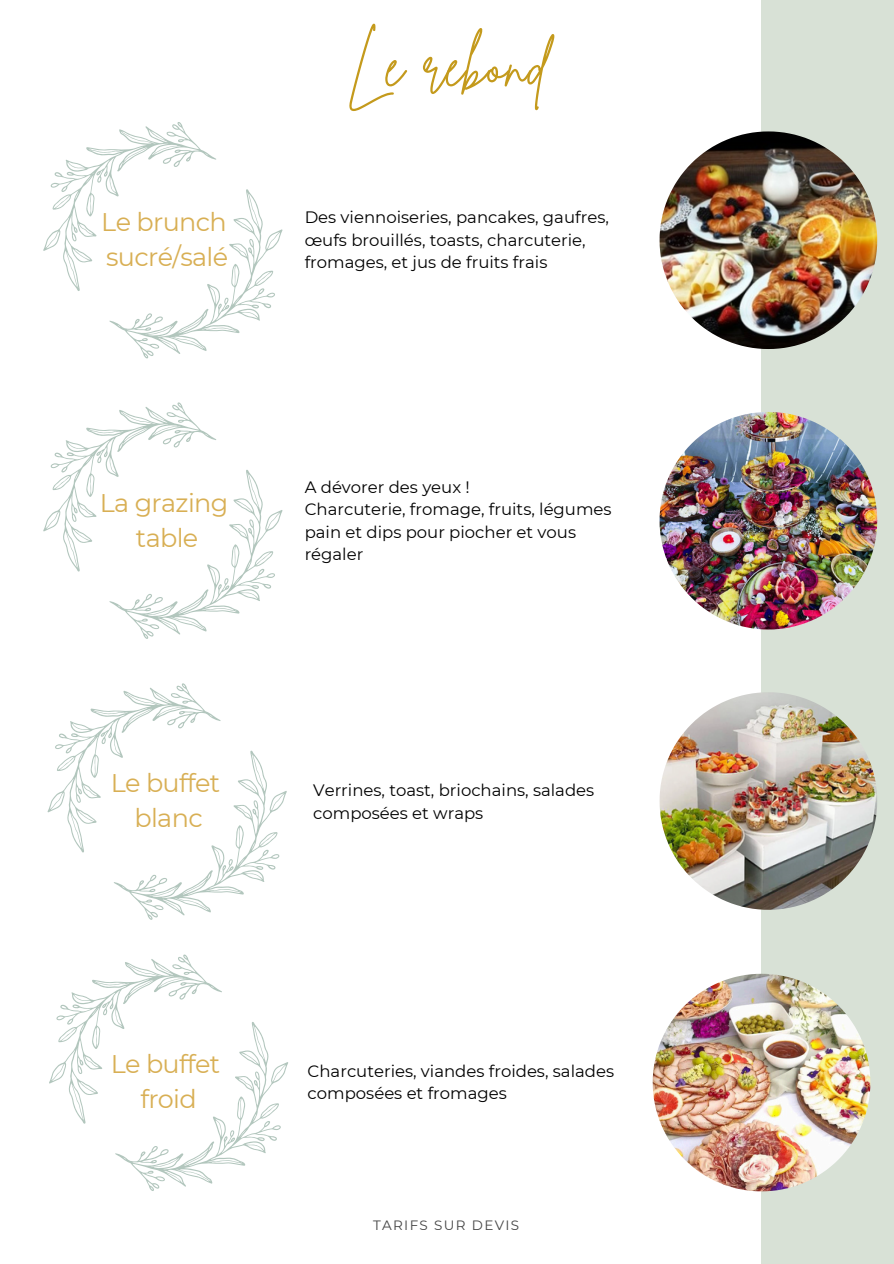
<style>
.page{position:relative;width:894px;height:1264px;background:#fff}
.page>*{position:absolute;margin:0;border:0;box-sizing:border-box;transform-origin:0 0}
.t1{font:58.5px "Brittany Signature";letter-spacing:.01em;color:#c49a1c}
.t2{font:25.5px/34.8px "Montserrat";letter-spacing:-.025em;color:#d8af54;text-align:center}
.t3{font:16.5px/22.5px "Montserrat";color:#000}
.t4{font:13.5px "Montserrat";letter-spacing:.1em;color:#444}
</style>
<div class="page">
<div style="left:761px;top:0;width:132px;height:1263px;background:#d8e1d6"></div>
<svg style="left:43px;top:402px;width:239px;height:237px"></svg>
<svg style="left:47px;top:683px;width:240px;height:237px"></svg>
<img style="left:659px;top:131px;width:217px;height:218px">
<img style="left:659px;top:412px;width:217px;height:217px">
<img style="left:659px;top:692px;width:217px;height:217px">
<img style="left:652px;top:973px;width:218px;height:218px">
<svg style="left:49px;top:954px;width:239px;height:237px"></svg>
<svg style="left:43px;top:122px;width:239px;height:236px"></svg>
<p class="t2" style="left:101px;top:205px;width:128px;text-align:left">Le brunch sucré/salé</p>
<h3 class="t1" style="left:346px;top:28px;width:202px">Le rebond</h3>
<p class="t3" style="left:304px;top:206px;width:305px">Des viennoiseries, pancakes, gaufres, œufs brouillés, toasts, charcuterie, fromages, et jus de fruits frais</p>
<h2 class="t2" style="left:100px;top:485px;width:130px">La grazing table</h2>
<h2 class="t3" style="left:304px;top:475px;width:308px">A dévorer des yeux !<br>Charcuterie, fromage, fruits, légumes pain et dips pour piocher et vous régaler</h2>
<p class="t2" style="left:111px;top:765px;width:111px">Le buffet blanc</p>
<p class="t3" style="left:313px;top:778px;width:282px">Verrines, toast, briochains, salades composées et wraps</p>
<h3 class="t2" style="left:111px;top:1046px;width:111px">Le buffet froid</h3>
<h3 class="t3" style="left:307px;top:1059px;width:308px">Charcuteries, viandes froides, salades composées et fromages</h3>
<p class="t4" style="left:373px;top:1216px;width:148px">TARIFS SUR DEVIS</p>
</div>
